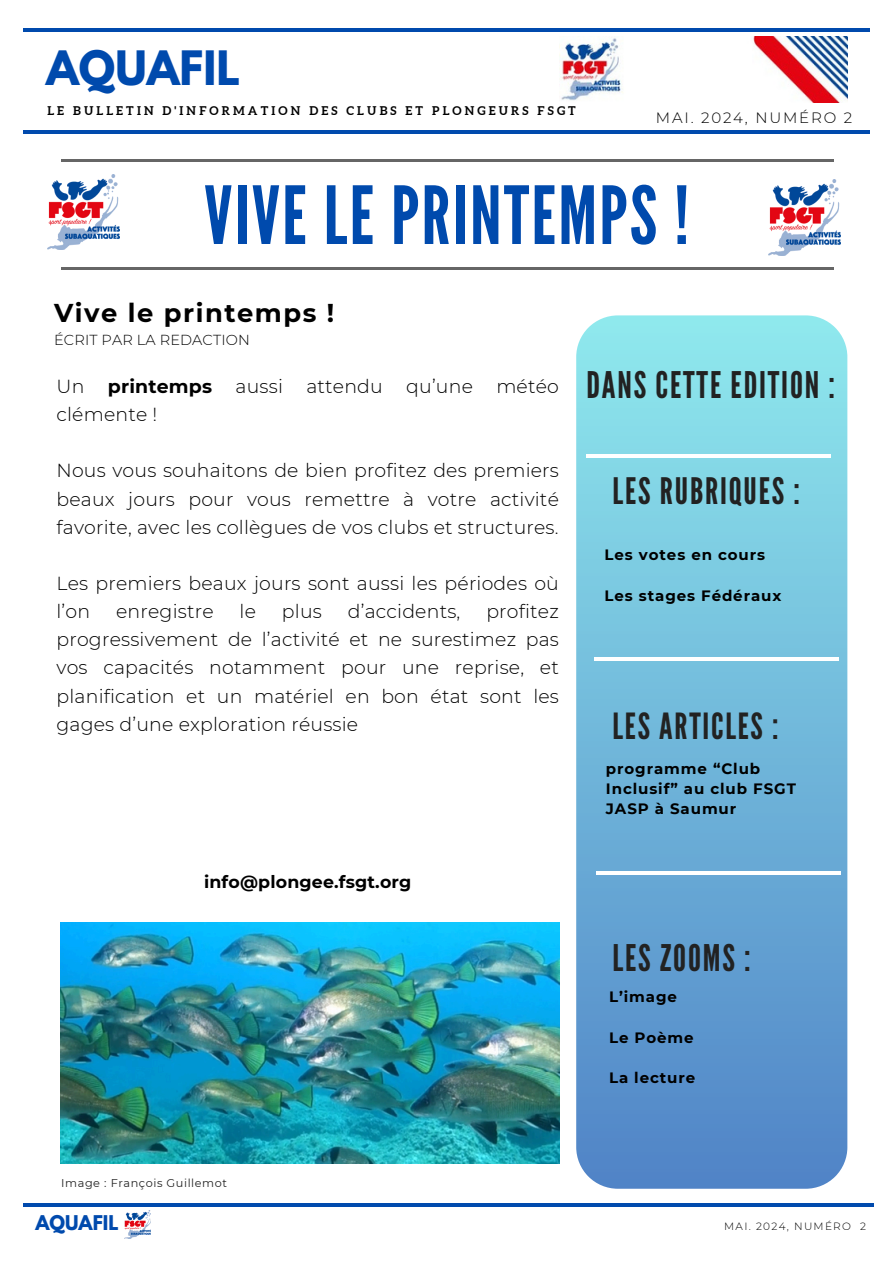
<style>
.page{position:relative;width:894px;height:1264px;background:#fff}
.page>*{position:absolute;margin:0;border:0;box-sizing:border-box;transform-origin:0 0}
.t1{font:79.8px "League Gothic";letter-spacing:.03em;color:#004aad}
.t2{font:700 42px "League Spartan";color:#004aad}
.t3{font:36.6px "League Gothic";letter-spacing:.05em;color:#222}
.t4{font:36.45px "League Gothic";letter-spacing:.05em;color:#222}
.t5{font:36px "League Gothic";letter-spacing:.05em;color:#222}
.t6{font:700 25.8px "Montserrat";letter-spacing:.06em;color:#000}
.t7{font:300 18.9px/28.2px "Montserrat";letter-spacing:.01em;color:#000}
.t8{font:700 18px "League Spartan";color:#004aad}
.t9{font:700 17.4px "Montserrat";letter-spacing:.01em;color:#000}
.t10{font:700 15px/20.2px "Montserrat";letter-spacing:.06em;color:#000}
.t11{font:300 15px "Montserrat";letter-spacing:.12em;color:#000}
.t12{font:300 14.55px "Montserrat";letter-spacing:.01em;color:#000}
.t13{font:700 12px "Aleo";letter-spacing:.26em;color:#000}
.t14{font:11.25px "Montserrat";letter-spacing:.05em;color:#222}
.t15{font:300 10.5px "Montserrat";letter-spacing:.12em;color:#000}
.s1{font-weight:700}
</style>
<div class="page">
<hr style="left:23px;top:28px;width:846px;height:3px;background:#004aad">
<hr style="left:23px;top:130px;width:846px;height:4px;background:#004aad">
<img style="left:559px;top:36px;width:288px;height:67px">
<hr style="left:23px;top:1203px;width:850px;height:3px;background:#004aad">
<img style="left:124px;top:1210px;width:26px;height:28px">
<hr style="left:61px;top:160px;width:772px;height:2px;background:#666">
<hr style="left:61px;top:267px;width:772px;height:2px;background:#666">
<img style="left:61px;top:922px;width:498px;height:241px">
<svg style="left:576px;top:315px;width:271px;height:873px;background:#70b6da"></svg>
<hr style="left:595px;top:871px;width:245px;height:3px;background:#fff">
<img style="left:47px;top:174px;width:72px;height:76px">
<img style="left:768px;top:180px;width:72px;height:75px">
<hr style="left:594px;top:657px;width:244px;height:4px;background:#fff">
<hr style="left:586px;top:454px;width:244px;height:3px;background:#fff">
<p class="t2" style="left:46px;top:47px;width:195px">AQUAFIL</p>
<p class="t13" style="left:47px;top:103px;width:530px">LE BULLETIN D'INFORMATION DES CLUBS ET PLONGEURS FSGT</p>
<h4 class="t11" style="left:655px;top:109px;width:198px">MAI. 2024, NUMÉRO 2</h4>
<p class="t1" style="left:204px;top:169px;width:486px">VIVE LE PRINTEMPS !</p>
<h6 class="t6" style="left:54px;top:297px;width:281px">Vive le printemps !</h6>
<p class="t12" style="left:54px;top:331px;width:197px">ÉCRIT PAR LA REDACTION</p>
<p class="t7" style="left:56px;top:372px;width:503px">Un <span class="s1">printemps</span> aussi attendu qu’une météo clémente !</p>
<p class="t7" style="left:56px;top:456px;width:504px;text-align:justify">Nous vous souhaitons de bien profitez des premiers beaux jours pour vous remettre à votre activité favorite, avec les collègues de vos clubs et structures.</p>
<h3 class="t7" style="left:56px;top:569px;width:503px">Les premiers beaux jours sont aussi les périodes où l’on</h3>
<h3 class="t7" style="left:56px;top:597px;width:503px;text-align:justify;text-indent:429px">profitez progressivement de l’activité et ne surestimez pas vos capacités notamment pour une reprise, et planification et un matériel en bon état sont les gages d’une exploration réussie</h3>
<h3 class="t7" style="left:116px;top:597px;width:99px">enregistre</h3>
<h3 class="t7" style="left:239px;top:597px;width:18px">le</h3>
<h3 class="t7" style="left:282px;top:597px;width:41px">plus</h3>
<h3 class="t7" style="left:348px;top:597px;width:114px">d’accidents,</h3>
<p class="t9" style="left:204px;top:871px;width:209px">info@plongee.fsgt.org</p>
<p class="t3" style="left:586px;top:364px;width:250px">DANS CETTE EDITION :</p>
<p class="t4" style="left:612px;top:470px;width:189px">LES RUBRIQUES :</p>
<p class="t10" style="left:604px;top:544px;width:162px">Les votes en cours</p>
<p class="t10" style="left:604px;top:585px;width:178px">Les stages Fédéraux</p>
<h3 class="t5" style="left:612px;top:705px;width:167px">LES ARTICLES :</h3>
<p class="t10" style="left:605px;top:758px;width:191px">programme “Club<br>Inclusif” au club FSGT<br>JASP à Saumur</p>
<h3 class="t3" style="left:612px;top:936px;width:140px">LES ZOOMS :</h3>
<p class="t10" style="left:609px;top:986px;width:69px">L’image</p>
<h5 class="t10" style="left:609px;top:1027px;width:86px">Le Poème</h5>
<p class="t10" style="left:609px;top:1067px;width:88px">La lecture</p>
<h3 class="t14" style="left:61px;top:1175px;width:167px">Image : François Guillemot</h3>
<p class="t8" style="left:35px;top:1214px;width:85px">AQUAFIL</p>
<p class="t15" style="left:724px;top:1220px;width:143px">MAI. 2024, NUMÉRO 2</p>
</div>
